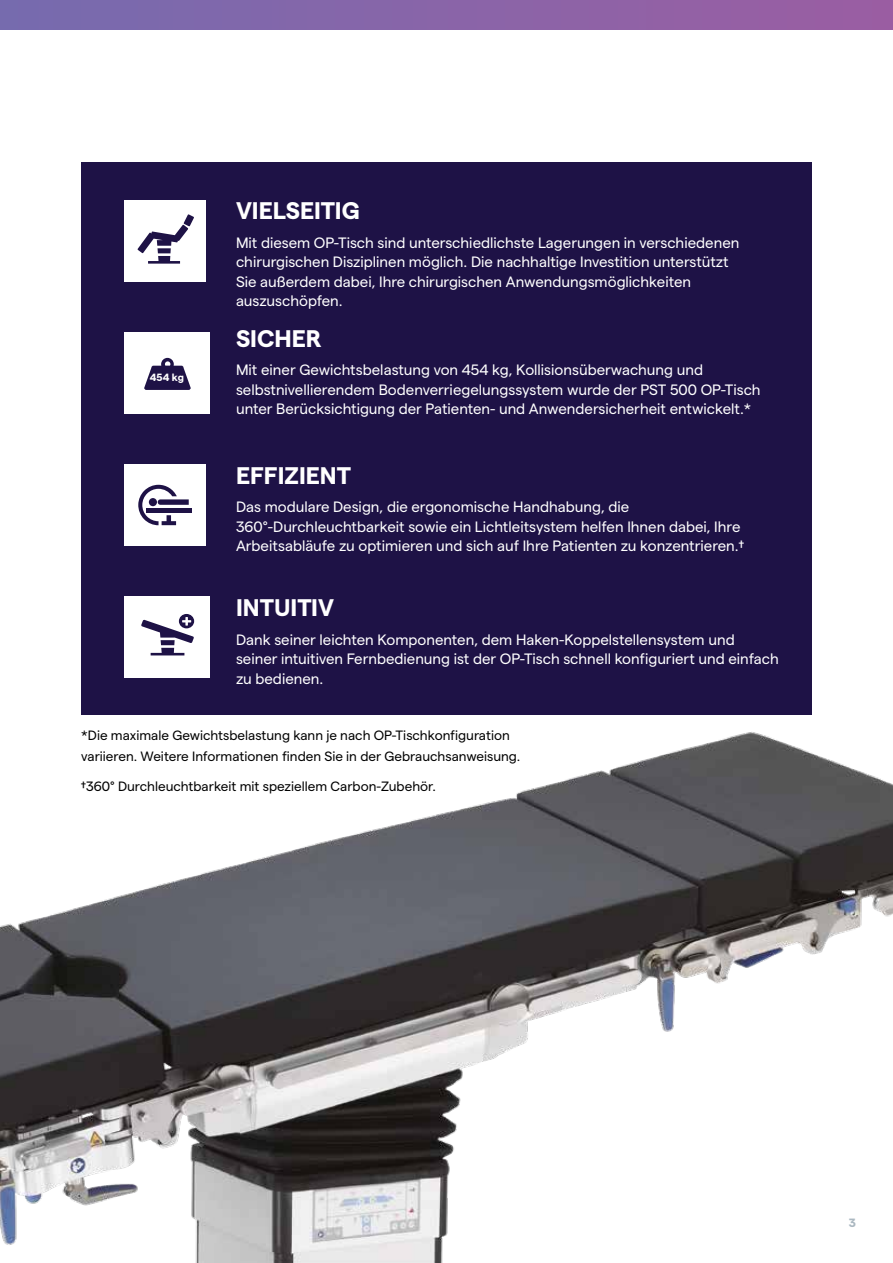
<style>
.page{position:relative;width:893px;height:1263px;background:#fff}
.page>*{position:absolute;margin:0;border:0;box-sizing:border-box;transform-origin:0 0}
.t1{font:700 24px "Matter";color:#fff}
.t2{font:15px/19.5px "Matter";color:#fff}
.t3{font:13.5px/21px "Matter";color:#000}
.t4{font:700 12px "Matter";color:#abb8c1}
.t5{font:700 10.5px "Matter";color:#fff}
</style>
<div class="page">
<div style="left:81px;top:162px;width:731px;height:552px;background:#1e1246"></div>
<img style="left:0;top:675px;width:893px;height:588px">
<div style="left:125px;top:597px;width:85px;height:81px;background:#fff"></div>
<svg style="left:141px;top:614px;width:53px;height:41px"></svg>
<div style="left:125px;top:332px;width:85px;height:81px;background:#fff"></div>
<div style="left:125px;top:464px;width:81px;height:81px;background:#fff"></div>
<div style="left:125px;top:200px;width:81px;height:81px;background:#fff"></div>
<svg style="left:137px;top:214px;width:57px;height:50px"></svg>
<svg style="left:144px;top:358px;width:47px;height:32px"></svg>
<hr style="left:147px;top:508px;width:45px;height:4px;background:#1e1246">
<svg style="left:138px;top:485px;width:51px;height:40px"></svg>
<div style="left:0;top:0;width:893px;height:30px;background:linear-gradient(to right,#766bae,#9b5ea2)"></div>
<p class="t5" style="left:150px;top:370px;width:36px">454 kg</p>
<h1 class="t1" style="left:236px;top:193px;width:125px">VIELSEITIG</h1>
<p class="t2" style="left:236px;top:231px;width:505px">Mit diesem OP-Tisch sind unterschiedlichste Lagerungen in verschiedenen chirurgischen Disziplinen möglich. Die nachhaltige Investition unterstützt Sie außerdem dabei, Ihre chirurgischen Anwendungsmöglichkeiten auszuschöpfen.</p>
<h1 class="t1" style="left:236px;top:321px;width:87px">SICHER</h1>
<p class="t2" style="left:236px;top:359px;width:526px">Mit einer Gewichtsbelastung von 454 kg, Kollisionsüberwachung und selbstnivellierendem Bodenverriegelungssystem wurde der PST 500 OP-Tisch unter Berücksichtigung der Patienten- und Anwendersicherheit entwickelt.*</p>
<h1 class="t1" style="left:236px;top:458px;width:117px">EFFIZIENT</h1>
<p class="t2" style="left:236px;top:496px;width:509px">Das modulare Design, die ergonomische Handhabung, die<br>360°-Durchleuchtbarkeit sowie ein Lichtleitsystem helfen Ihnen dabei, Ihre<br>Arbeitsabläufe zu optimieren und sich auf Ihre Patienten zu konzentrieren.†</p>
<h1 class="t1" style="left:236px;top:590px;width:100px">INTUITIV</h1>
<p class="t2" style="left:236px;top:628px;width:544px">Dank seiner leichten Komponenten, dem Haken-Koppelstellensystem und seiner intuitiven Fernbedienung ist der OP-Tisch schnell konfiguriert und einfach zu bedienen.</p>
<p class="t3" style="left:81px;top:724px;width:441px">*Die maximale Gewichtsbelastung kann je nach OP-Tischkonfiguration variieren. Weitere Informationen finden Sie in der Gebrauchsanweisung.</p>
<p class="t3" style="left:81px;top:774px;width:356px">†360° Durchleuchtbarkeit mit speziellem Carbon-Zubehör.</p>
<p class="t4" style="left:849px;top:1214px;width:9px">3</p>
</div>
